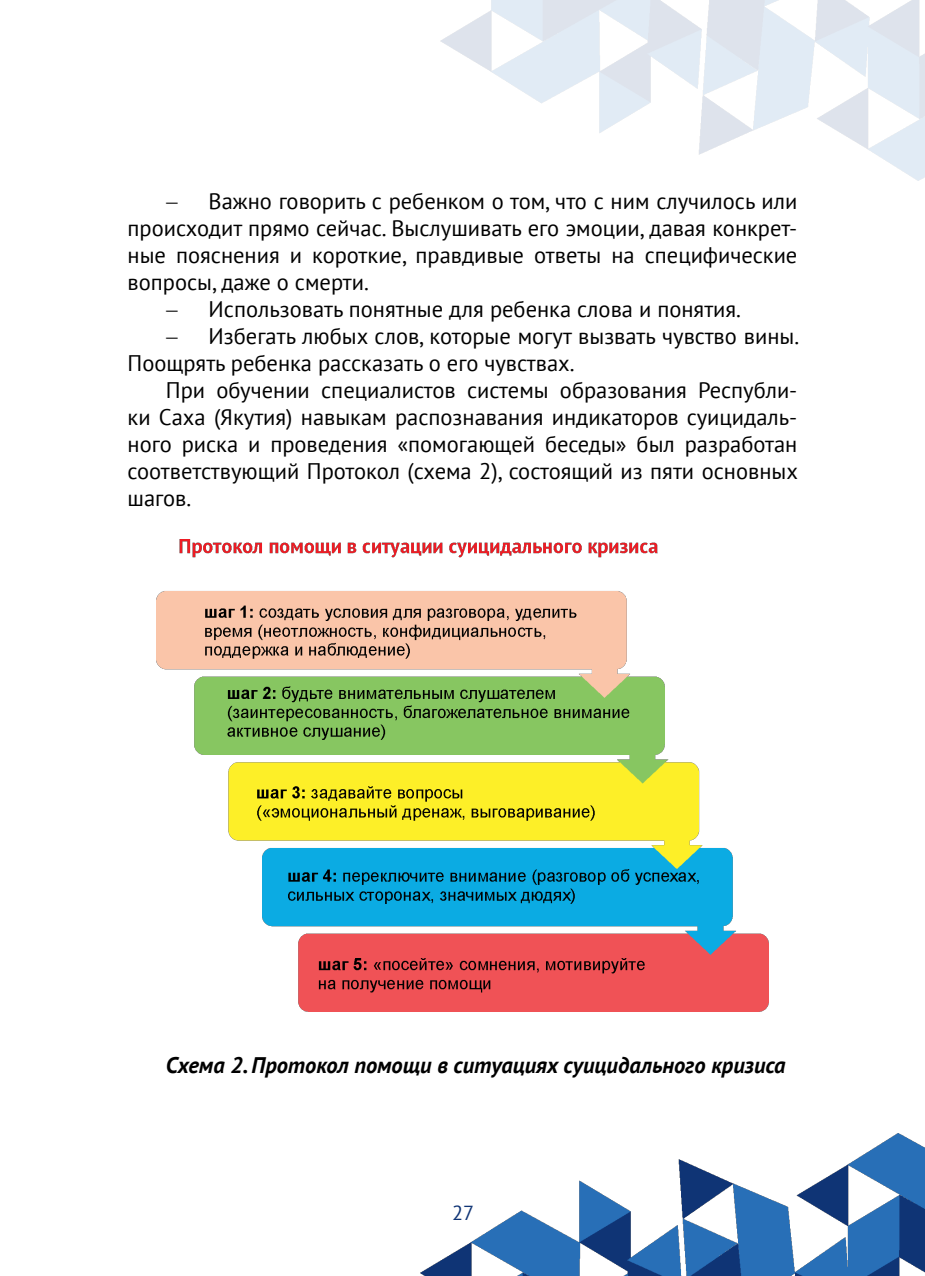
<style>
.page{position:relative;width:925px;height:1276px;background:#fff}
.page>*{position:absolute;margin:0;border:0;box-sizing:border-box;transform-origin:0 0}
.t1{font:22.5px/27px "PT Sans";color:#000;text-align:justify}
.t2{font:italic 700 22.5px "PT Sans";color:#000}
.t3{font:20.25px "PT Sans";color:#0f3475}
</style>
<div class="page">
<img style="left:421px;top:1133px;width:504px;height:143px">
<img style="left:440px;top:0;width:485px;height:181px">
<img style="left:157px;top:539px;width:611px;height:472px">
<p class="t1" style="left:128px;top:187px;width:671px;text-indent:81px">Важно говорить с ребенком о том, что с ним случилось или происходит прямо сейчас. Выслушивать его эмоции, давая конкрет&shy;ные пояснения и короткие, правдивые ответы на специфические вопросы, даже о смерти.</p>
<p class="t1" style="left:209px;top:295px;width:534px">Использовать понятные для ребенка слова и понятия.</p>
<p class="t1" style="left:128px;top:322px;width:673px;text-indent:81px">Избегать любых слов, которые могут вызвать чувство вины.<br>Поощрять ребенка рассказать о его чувствах.</p>
<p class="t1" style="left:128px;top:376px;width:672px;text-indent:38px">При обучении специалистов системы образования Республи&shy;ки Саха (Якутия) навыкам распознавания индикаторов суицидаль&shy;ного риска и проведения «помогающей беседы» был разработан соответствующий Протокол (схема 2), состоящий из пяти основных шагов.</p>
<p class="t2" style="left:166px;top:1050px;width:621px">Схема 2. Протокол помощи в ситуациях суицидального кризиса</p>
<p class="t3" style="left:452px;top:1199px;width:24px">27</p>
</div>
